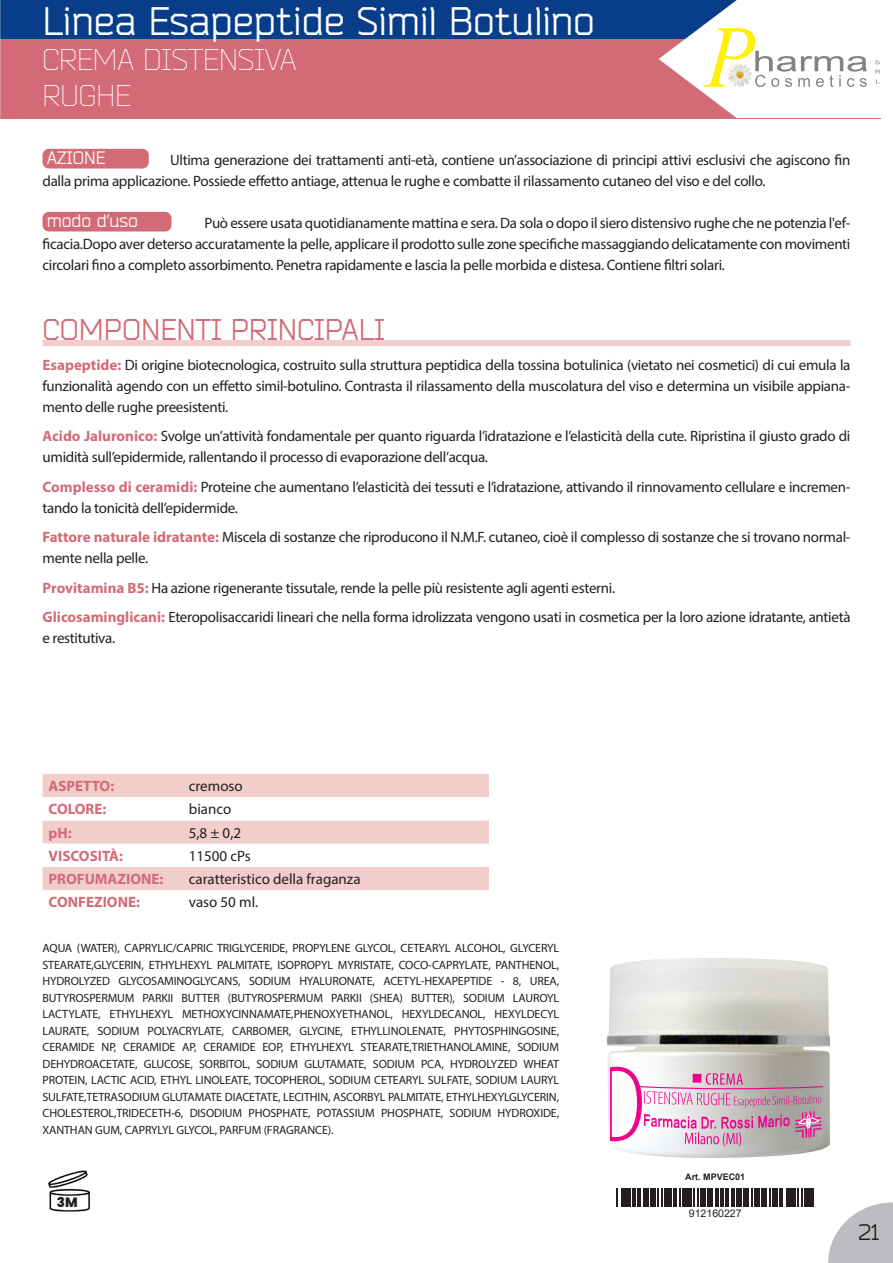
<style>
.page{position:relative;width:893px;height:1263px;background:#fff}
.page>*{position:absolute;margin:0;border:0;box-sizing:border-box;transform-origin:0 0}
.t1{font:39.75px "Bender";color:#fff}
.t2{font:300 30px/36px "Bender";color:#fff}
.t3{font:30px "Bender";color:#d36b77}
.t4{font:22.5px "Bender";color:#231f20}
.t5{font:18px "Bender";color:#fff}
.t6{font:15px/21px "Myriad Pro";letter-spacing:-.02em;color:#231f20}
.t7{font:700 15px "Myriad Pro";color:#d36b77}
.t8{font:15px "Myriad Pro";color:#231f20}
.t9{font:800 13.5px "Poppins";color:#231f20}
.t10{font:12px/16.5px "Myriad Pro";letter-spacing:-.01em;color:#231f20;text-align:justify}
.t11{font:10.5px "Arial";color:#231f20}
.t12{font:700 9px "Arial";color:#231f20}
.s1{font-weight:700;color:#d36b77}
</style>
<div class="page">
<svg style="left:828px;top:1202px;width:65px;height:61px"></svg>
<div style="left:0;top:0;width:880px;height:118px;background:#d36b77"></div>
<div style="left:0;top:0;width:880px;height:38px;background:#083e89"></div>
<div style="left:43px;top:340px;width:807px;height:6px;background:#f1cdcc"></div>
<div style="left:43px;top:149px;width:106px;height:19px;background:#d36b77;border-radius:6px"></div>
<div style="left:43px;top:212px;width:128px;height:19px;background:#d36b77;border-radius:6px"></div>
<div style="left:43px;top:774px;width:446px;height:23px;background:#f1cdcc"></div>
<svg style="left:43px;top:820px;width:446px;height:70px;fill:#f1cdcc"></svg>
<svg style="left:617px;top:1188px;width:5px;height:19px"></svg>
<hr style="left:623px;top:1188px;width:3px;height:19px;background:#231f20">
<hr style="left:628px;top:1188px;width:3px;height:19px;background:#231f20">
<svg style="left:632px;top:1188px;width:4px;height:19px"></svg>
<hr style="left:637px;top:1188px;width:3px;height:19px;background:#231f20">
<svg style="left:643px;top:1188px;width:8px;height:19px"></svg>
<hr style="left:653px;top:1188px;width:3px;height:19px;background:#231f20">
<svg style="left:657px;top:1188px;width:8px;height:19px"></svg>
<hr style="left:666px;top:1188px;width:3px;height:19px;background:#231f20">
<svg style="left:671px;top:1188px;width:1px;height:19px"></svg>
<hr style="left:673px;top:1188px;width:3px;height:19px;background:#231f20">
<svg style="left:679px;top:1188px;width:4px;height:19px"></svg>
<hr style="left:684px;top:1188px;width:4px;height:19px;background:#231f20">
<hr style="left:689px;top:1188px;width:3px;height:19px;background:#231f20">
<svg style="left:693px;top:1188px;width:8px;height:19px"></svg>
<hr style="left:702px;top:1188px;width:4px;height:19px;background:#231f20">
<svg style="left:707px;top:1188px;width:1px;height:19px"></svg>
<hr style="left:709px;top:1188px;width:3px;height:19px;background:#231f20">
<hr style="left:716px;top:1188px;width:3px;height:19px;background:#231f20">
<svg style="left:720px;top:1188px;width:9px;height:19px"></svg>
<hr style="left:732px;top:1188px;width:3px;height:19px;background:#231f20">
<hr style="left:736px;top:1188px;width:3px;height:19px;background:#231f20">
<svg style="left:740px;top:1188px;width:4px;height:19px"></svg>
<hr style="left:745px;top:1188px;width:4px;height:19px;background:#231f20">
<svg style="left:752px;top:1188px;width:3px;height:19px"></svg>
<hr style="left:757px;top:1188px;width:3px;height:19px;background:#231f20">
<svg style="left:761px;top:1188px;width:1px;height:19px"></svg>
<hr style="left:763px;top:1188px;width:4px;height:19px;background:#231f20">
<svg style="left:770px;top:1188px;width:3px;height:19px"></svg>
<hr style="left:775px;top:1188px;width:3px;height:19px;background:#231f20">
<svg style="left:779px;top:1188px;width:8px;height:19px"></svg>
<hr style="left:788px;top:1188px;width:3px;height:19px;background:#231f20">
<hr style="left:793px;top:1188px;width:3px;height:19px;background:#231f20">
<svg style="left:797px;top:1188px;width:6px;height:19px"></svg>
<hr style="left:804px;top:1188px;width:3px;height:19px;background:#231f20">
<hr style="left:808px;top:1188px;width:3px;height:19px;background:#231f20">
<svg style="left:813px;top:1188px;width:1px;height:19px"></svg>
<img style="left:606px;top:958px;width:224px;height:200px">
<svg style="left:610px;top:1067px;width:214px;height:79px"></svg>
<svg style="left:659px;top:0;width:221px;height:118px"></svg>
<img style="left:728px;top:63px;width:24px;height:24px">
<img style="left:48px;top:1170px;width:42px;height:42px">
<h1 class="t1" style="left:43px;top:-3px;width:554px">Linea Esapeptide Simil Botulino</h1>
<h2 class="t2" style="left:43px;top:42px;width:255px">CREMA DISTENSIVA<br>RUGHE</h2>
<p class="t5" style="left:47px;top:146px;width:60px">AZIONE</p>
<p class="t6" style="left:43px;top:149px;width:809px;text-indent:128px">Ultima generazione dei trattamenti anti-età, contiene un’associazione di principi attivi esclusivi che agiscono fin dalla prima applicazione. Possiede effetto antiage, attenua le rughe e combatte il rilassamento cutaneo del viso e del collo.</p>
<p class="t5" style="left:47px;top:209px;width:93px">modo d’uso</p>
<p class="t6" style="left:43px;top:212px;width:809px;text-align:justify;text-indent:162px">Può essere usata quotidianamente mattina e sera. Da sola o dopo il siero distensivo rughe che ne potenzia l'ef&shy;ficacia.Dopo aver deterso accuratamente la pelle, applicare il prodotto sulle zone specifiche massaggiando delicatamente con movimenti circolari fino a completo assorbimento. Penetra rapidamente e lascia la pelle morbida e distesa. Contiene filtri solari.</p>
<h2 class="t3" style="left:43px;top:311px;width:344px">COMPONENTI PRINCIPALI</h2>
<p class="t6" style="left:43px;top:354px;width:809px;text-align:justify"><span class="s1">Esapeptide:</span> Di origine biotecnologica, costruito sulla struttura peptidica della tossina botulinica (vietato nei cosmetici) di cui emula la funzionalità agendo con un effetto simil-botulino. Contrasta il rilassamento della muscolatura del viso e determina un visibile appiana&shy;mento delle rughe preesistenti.</p>
<p class="t6" style="left:43px;top:425px;width:809px"><span class="s1">Acido Jaluronico:</span> Svolge un’attività fondamentale per quanto riguarda l’idratazione e l’elasticità della cute. Ripristina il giusto grado di umidità sull’epidermide, rallentando il processo di evaporazione dell’acqua.</p>
<p class="t6" style="left:43px;top:476px;width:809px"><span class="s1">Complesso di ceramidi:</span> Proteine che aumentano l’elasticità dei tessuti e l’idratazione, attivando il rinnovamento cellulare e incremen&shy;tando la tonicità dell’epidermide.</p>
<p class="t6" style="left:43px;top:526px;width:809px"><span class="s1">Fattore naturale idratante:</span> Miscela di sostanze che riproducono il N.M.F. cutaneo, cioè il complesso di sostanze che si trovano normal&shy;mente nella pelle.</p>
<p class="t6" style="left:43px;top:572px;width:809px;line-height:29.5px"><span class="s1">Provitamina B5:</span> Ha azione rigenerante tissutale, rende la pelle più resistente agli agenti esterni.<br><span class="s1">Glicosaminglicani:</span> Eteropolisaccaridi lineari che nella forma idrolizzata vengono usati in cosmetica per la loro azione idratante, antietà</p>
<p class="t6" style="left:43px;top:627px;width:74px">e restitutiva.</p>
<p class="t7" style="left:49px;top:776px;width:67px">ASPETTO:</p>
<p class="t8" style="left:189px;top:777px;width:55px">cremoso</p>
<p class="t7" style="left:49px;top:800px;width:59px">COLORE:</p>
<p class="t6" style="left:189px;top:799px;width:44px">bianco</p>
<p class="t7" style="left:49px;top:823px;width:25px">pH:</p>
<p class="t6" style="left:189px;top:822px;width:54px">5,8 ± 0,2</p>
<p class="t7" style="left:49px;top:846px;width:76px">VISCOSITÀ:</p>
<p class="t8" style="left:189px;top:847px;width:63px">11500 cPs</p>
<p class="t7" style="left:49px;top:869px;width:116px">PROFUMAZIONE:</p>
<p class="t8" style="left:189px;top:870px;width:173px">caratteristico della fraganza</p>
<p class="t7" style="left:49px;top:893px;width:93px">CONFEZIONE:</p>
<p class="t6" style="left:189px;top:892px;width:71px">vaso 50 ml.</p>
<p class="t10" style="left:43px;top:940px;width:518px">AQUA (WATER), CAPRYLIC/CAPRIC TRIGLYCERIDE, PROPYLENE GLYCOL, CETEARYL ALCOHOL, GLYCERYL STEARATE,GLYCERIN, ETHYLHEXYL PALMITATE, ISOPROPYL MYRISTATE, COCO-CAPRYLATE, PANTHENOL, HYDROLYZED GLYCOSAMINOGLYCANS, SODIUM HYALURONATE, ACETYL-HEXAPEPTIDE - 8, UREA, BUTYROSPERMUM PARKII BUTTER (BUTYROSPERMUM PARKII (SHEA) BUTTER), SODIUM LAUROYL LACTYLATE, ETHYLHEXYL METHOXYCINNAMATE,PHENOXYETHANOL, HEXYLDECANOL, HEXYLDECYL LAURATE, SODIUM POLYACRYLATE, CARBOMER, GLYCINE, ETHYLLINOLENATE, PHYTOSPHINGOSINE, CERAMIDE NP, CERAMIDE AP, CERAMIDE EOP, ETHYLHEXYL STEARATE,TRIETHANOLAMINE, SODIUM DEHYDROACETATE, GLUCOSE, SORBITOL, SODIUM GLUTAMATE, SODIUM PCA, HYDROLYZED WHEAT PROTEIN, LACTIC ACID, ETHYL LINOLEATE, TOCOPHEROL, SODIUM CETEARYL SULFATE, SODIUM LAURYL SULFATE,TETRASODIUM GLUTAMATE DIACETATE, LECITHIN, ASCORBYL PALMITATE, ETHYLHEXYLGLYCERIN, CHOLESTEROL,TRIDECETH-6, DISODIUM PHOSPHATE, POTASSIUM PHOSPHATE, SODIUM HYDROXIDE, XANTHAN GUM, CAPRYLYL GLYCOL, PARFUM (FRAGRANCE).</p>
<p class="t9" style="left:57px;top:1195px;width:22px">3M</p>
<p class="t12" style="left:685px;top:1171px;width:62px">Art. MPVEC01</p>
<p class="t11" style="left:689px;top:1205px;width:54px">912160227</p>
<h3 class="t4" style="left:859px;top:1219px;width:22px">21</h3>
</div>
